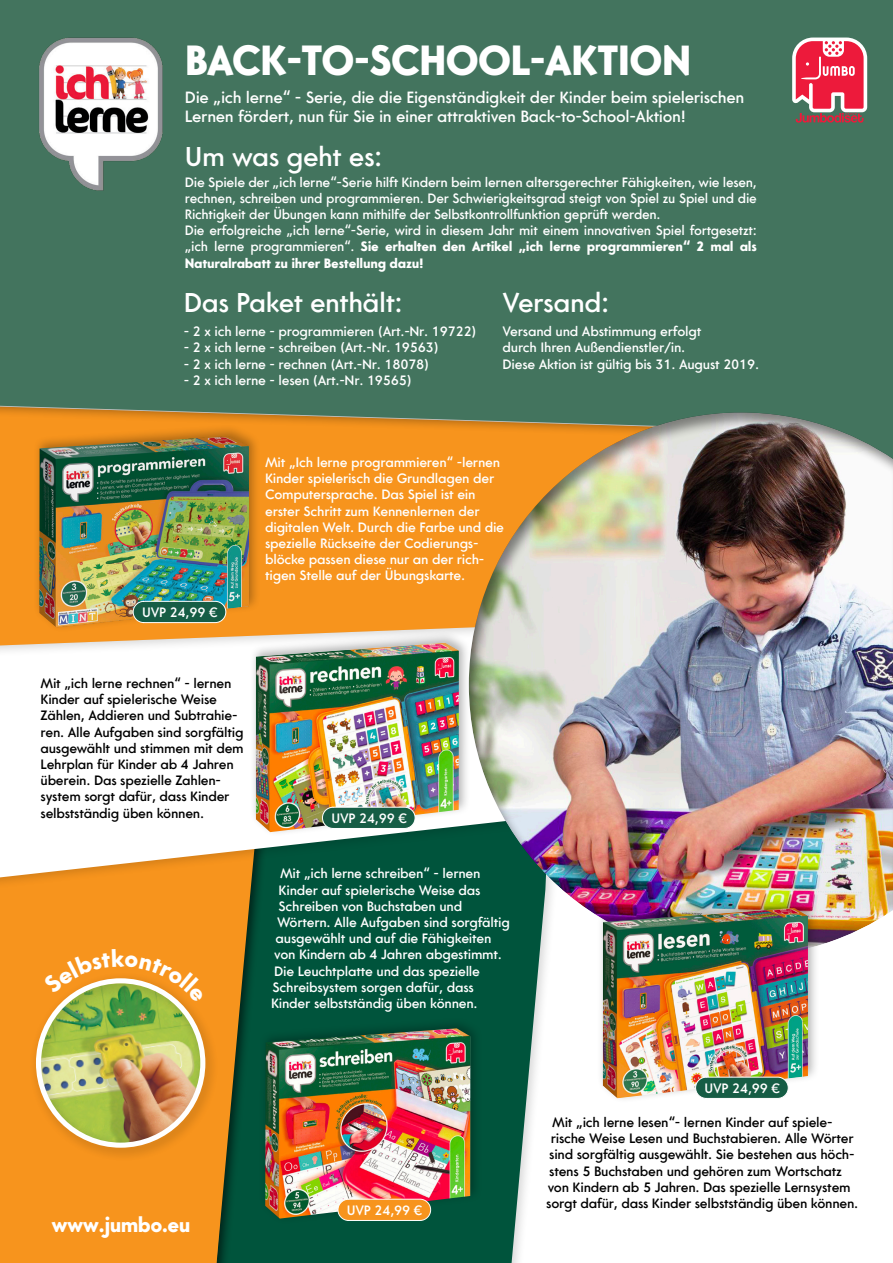
<style>
.page{position:relative;width:893px;height:1263px;background:#fff}
.page>*{position:absolute;margin:0;border:0;box-sizing:border-box;transform-origin:0 0}
.t1{font:800 41.85px "Core Sans G";letter-spacing:-.03em;color:#fff}
.t2{font:500 27px "Core Sans G";letter-spacing:-.02em;color:#fff}
.t3{font:800 21px "Core Sans G";letter-spacing:-.03em;color:#fff}
.t4{font:500 16.2px/19.5px "Core Sans G";letter-spacing:-.02em;color:#fff}
.t5{font:500 13.5px/16.2px "Core Sans G";letter-spacing:-.02em;color:#fff}
.t6{font:500 13.5px/16.2px "Core Sans G";letter-spacing:-.02em;color:#000}
.s1{font-weight:800}
</style>
<div class="page">
<svg style="left:269px;top:895px;width:277px;height:368px;background:#1d6752"></svg>
<svg style="left:0;top:895px;width:258px;height:368px;background:#ce8720"></svg>
<div style="left:0;top:612px;width:736px;height:283px;background:#000;opacity:.15"></div>
<svg style="left:0;top:659px;width:467px;height:218px"></svg>
<div style="left:250px;top:631px;width:221px;height:207px;background:#000;opacity:.3"></div>
<img style="left:256px;top:659px;width:203px;height:173px">
<div style="left:259px;top:1016px;width:223px;height:208px;background:#000;opacity:.3"></div>
<img style="left:265px;top:1028px;width:205px;height:190px">
<div style="left:0;top:399px;width:763px;height:260px;background:#000;opacity:.15"></div>
<svg style="left:0;top:513px;width:467px;height:132px;background:#f59d34"></svg>
<div style="left:0;top:0;width:893px;height:478px;background:#43745e"></div>
<div style="left:467px;top:410px;width:426px;height:547px;background:#000;opacity:.45"></div>
<img style="left:32px;top:20px;width:151px;height:178px">
<svg style="left:792px;top:38px;width:75px;height:85px"></svg>
<div style="left:29px;top:971px;width:190px;height:190px;background:#000;opacity:.25"></div>
<div style="left:36px;top:978px;width:169px;height:170px;border:5px solid #fff;border-radius:50%"></div>
<div style="left:322px;top:807px;width:93px;height:21px;background:#165d45;border-radius:11px"></div>
<div style="left:322px;top:807px;width:93px;height:22px;border:1px solid #fff;border-radius:11px"></div>
<div style="left:338px;top:1199px;width:93px;height:21px;background:#f7941d;border-radius:11px"></div>
<div style="left:338px;top:1199px;width:93px;height:22px;border:1px solid #fff;border-radius:11px"></div>
<div style="left:597px;top:896px;width:223px;height:208px;background:#000;opacity:.3"></div>
<img style="left:603px;top:908px;width:205px;height:190px">
<div style="left:696px;top:1077px;width:92px;height:21px;background:#165d45;border-radius:11px"></div>
<div style="left:695px;top:1077px;width:94px;height:22px;border:1px solid #fff;border-radius:11px"></div>
<div style="left:33px;top:424px;width:228px;height:209px;background:#000;opacity:.3"></div>
<img style="left:39px;top:436px;width:211px;height:191px">
<div style="left:133px;top:601px;width:93px;height:22px;background:#165d45;border-radius:11px"></div>
<div style="left:133px;top:601px;width:93px;height:22px;border:1px solid #fff;border-radius:11px"></div>
<svg style="left:43px;top:948px;width:162px;height:55px;background:#e39e32"></svg>
<h1 class="t1" style="left:185px;top:35px;width:508px">BACK-TO-SCHOOL-AKTION</h1>
<p class="t4" style="left:185px;top:88px;width:561px">Die „ich lerne“ - Serie, die die Eigenständigkeit der Kinder beim spielerischen<br>Lernen fördert, nun für Sie in einer attraktiven Back-to-School-Aktion!</p>
<h2 class="t2" style="left:185px;top:140px;width:199px">Um was geht es:</h2>
<p class="t5" style="left:185px;top:174px;width:574px">Die Spiele der „ich lerne“-Serie hilft Kindern beim lernen altersgerechter Fähigkeiten, wie lesen, rechnen, schreiben und programmieren. Der Schwierigkeitsgrad steigt von Spiel zu Spiel und die Richtigkeit der Übungen kann mithilfe der Selbstkontrollfunktion geprüft werden.<br>Die erfolgreiche „ich lerne“-Serie, wird in diesem Jahr mit einem innovativen Spiel fortgesetzt: „ich lerne programmieren“. <span class="s1">Sie erhalten den Artikel „ich lerne programmieren“ 2 mal als Naturalrabatt zu ihrer Bestellung dazu!</span></p>
<h2 class="t2" style="left:184px;top:287px;width:220px">Das Paket enthält:</h2>
<p class="t5" style="left:184px;top:324px;width:294px">- 2 x ich lerne - programmieren (Art.-Nr. 19722)</p>
<p class="t5" style="left:184px;top:340px;width:256px">- 2 x ich lerne - schreiben (Art.-Nr. 19563)</p>
<p class="t5" style="left:184px;top:356px;width:247px">- 2 x ich lerne - rechnen (Art.-Nr. 18078)</p>
<p class="t5" style="left:184px;top:372px;width:229px">- 2 x ich lerne - lesen (Art.-Nr. 19565)</p>
<h2 class="t2" style="left:503px;top:287px;width:108px">Versand:</h2>
<p class="t5" style="left:503px;top:324px;width:258px">Versand und Abstimmung erfolgt<br>durch Ihren Außendienstler/in.<br>Diese Aktion ist gültig bis 31. August 2019.</p>
<p class="t5" style="left:142px;top:604px;width:77px">UVP 24,99 €</p>
<p class="t5" style="left:265px;top:454px;width:240px">Mit „Ich lerne programmieren“ -lernen Kinder spielerisch die Grundlagen der Computersprache. Das Spiel ist ein erster Schritt zum Kennenlernen der digitalen Welt. Durch die Farbe und die spezielle Rückseite der Codierungs&shy;blöcke passen diese nur an der rich&shy;tigen Stelle auf der Übungskarte.</p>
<p class="t6" style="left:41px;top:675px;width:205px">Mit „ich lerne rechnen“ - lernen<br>Kinder auf spielerische Weise<br>Zählen, Addieren und Subtrahie&shy;ren. Alle Aufgaben sind sorgfältig ausgewählt und stimmen mit dem<br>Lehrplan für Kinder ab 4 Jahren überein. Das spezielle Zahlen&shy;system sorgt dafür, dass Kinder selbstständig üben können.</p>
<p class="t5" style="left:331px;top:810px;width:77px">UVP 24,99 €</p>
<p class="t5" style="left:280px;top:866px;width:202px">Mit „ich lerne schreiben“ - lernen</p>
<p class="t5" style="left:279px;top:882px;width:203px">Kinder auf spielerische Weise das</p>
<p class="t5" style="left:279px;top:898px;width:185px">Schreiben von Buchstaben und</p>
<p class="t5" style="left:277px;top:914px;width:234px">Wörtern. Alle Aufgaben sind sorgfältig</p>
<p class="t5" style="left:276px;top:930px;width:217px">ausgewählt und auf die Fähigkeiten</p>
<p class="t5" style="left:274px;top:947px;width:229px">von Kindern ab 4 Jahren abgestimmt.</p>
<p class="t5" style="left:274px;top:963px;width:207px">Die Leuchtplatte und das spezielle</p>
<p class="t5" style="left:273px;top:979px;width:203px">Schreibsystem sorgen dafür, dass</p>
<p class="t5" style="left:271px;top:995px;width:208px">Kinder selbstständig üben können.</p>
<h3 class="t3" style="left:51px;top:1211px;width:141px">www.jumbo.eu</h3>
<p class="t5" style="left:347px;top:1202px;width:77px">UVP 24,99 €</p>
<p class="t5" style="left:705px;top:1080px;width:77px">UVP 24,99 €</p>
<p class="t6" style="left:552px;top:1114px;width:282px">Mit „ich lerne lesen“- lernen Kinder auf spiele-</p>
<p class="t6" style="left:551px;top:1130px;width:304px">rische Weise Lesen und Buchstabieren. Alle Wörter</p>
<p class="t6" style="left:549px;top:1147px;width:307px">sind sorgfältig ausgewählt. Sie bestehen aus höch-</p>
<p class="t6" style="left:549px;top:1163px;width:294px">stens 5 Buchstaben und gehören zum Wortschatz</p>
<p class="t6" style="left:548px;top:1179px;width:304px">von Kindern ab 5 Jahren. Das spezielle Lernsystem</p>
<p class="t6" style="left:546px;top:1195px;width:314px">sorgt dafür, dass Kinder selbstständig üben können.</p>
</div>
